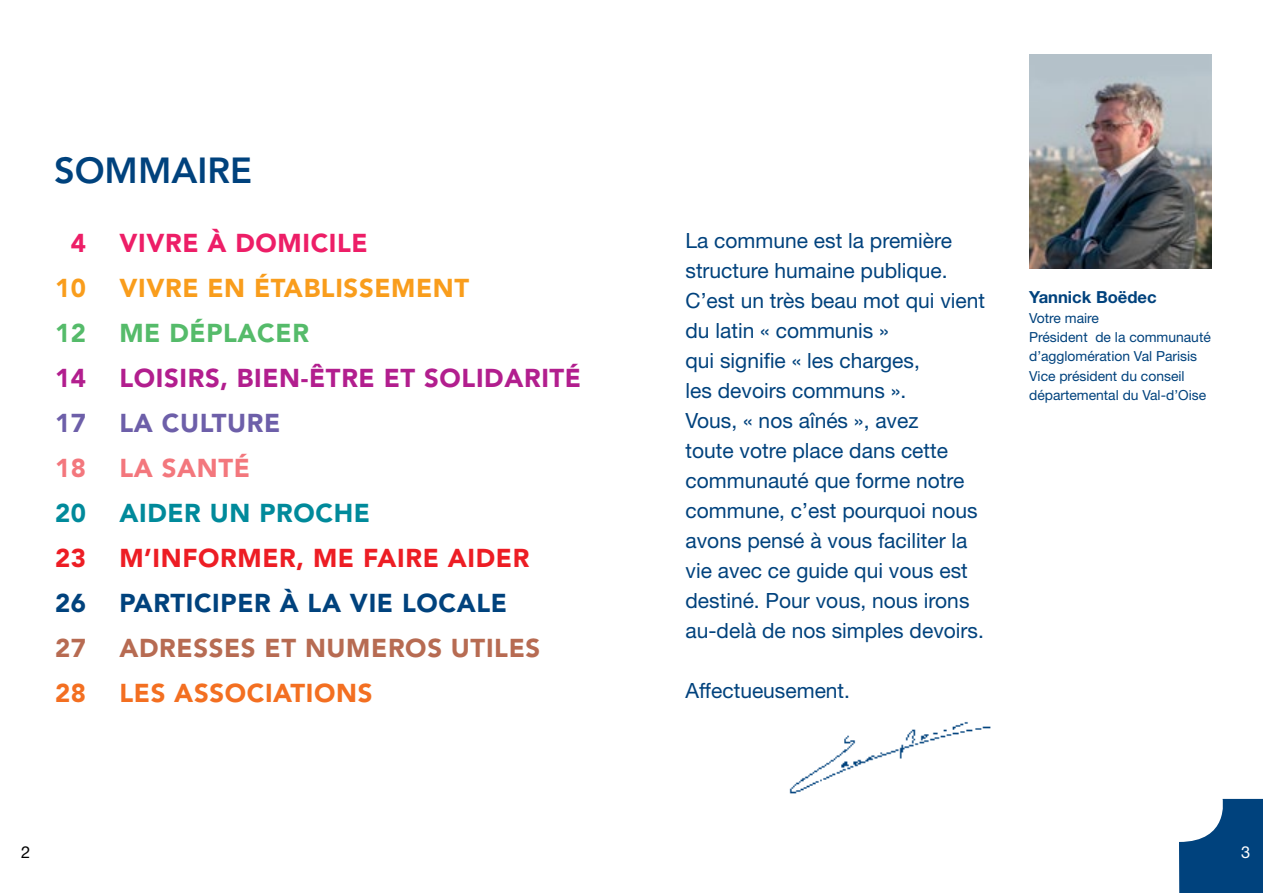
<style>
.page{position:relative;width:1263px;height:893px;background:#fff}
.page>*{position:absolute;margin:0;border:0;box-sizing:border-box;transform-origin:0 0}
.t1{font:800 36px "Avenir LT Std";color:#00427d}
.t2{font:900 25.65px "Avenir LT Std";letter-spacing:.025em;color:#b21e8e}
.t3{font:900 25.65px "Avenir LT Std";letter-spacing:.025em;color:#ed1d24}
.t4{font:900 25.65px "Avenir LT Std";letter-spacing:.025em;color:#b76b52}
.t5{font:900 25.65px "Avenir LT Std";letter-spacing:.025em;color:#00427d}
.t6{font:900 25.65px "Avenir LT Std";letter-spacing:.025em;color:#f99d1c}
.t7{font:900 25.65px "Avenir LT Std";letter-spacing:.025em;color:#f36f21}
.t8{font:900 25.65px "Avenir LT Std";letter-spacing:.025em;color:#ed1e67}
.t9{font:900 25.65px "Avenir LT Std";letter-spacing:.025em;color:#008a9b}
.t10{font:900 25.65px "Avenir LT Std";letter-spacing:.025em;color:#55bb6a}
.t11{font:900 25.65px "Avenir LT Std";letter-spacing:.025em;color:#6d5fa9}
.t12{font:900 25.65px "Avenir LT Std";letter-spacing:.025em;color:#f3777d}
.t13{font:21px/30px "Helvetica Neue LT Std";color:#00427d}
.t14{font:700 16.65px "Helvetica Neue LT Std";color:#00427d}
.t15{font:16.5px "Helvetica Neue LT Std";color:#000}
.t16{font:16.5px "Helvetica Neue LT Std";color:#fff}
.t17{font:13.8px/19.4px "Helvetica Neue LT Std";color:#00427d}
</style>
<div class="page">
<img style="left:1029px;top:54px;width:182px;height:214px">
<img style="left:789px;top:721px;width:202px;height:73px">
<svg style="left:1179px;top:799px;width:84px;height:94px"></svg>
<h1 class="t1" style="left:54px;top:149px;width:200px">SOMMAIRE</h1>
<p class="t8" style="left:71px;top:228px;width:17px">4</p>
<p class="t6" style="left:55px;top:273px;width:33px">10</p>
<p class="t10" style="left:55px;top:318px;width:33px">12</p>
<p class="t2" style="left:55px;top:363px;width:33px">14</p>
<p class="t11" style="left:55px;top:408px;width:33px">17</p>
<p class="t12" style="left:55px;top:453px;width:33px">18</p>
<p class="t9" style="left:55px;top:498px;width:33px">20</p>
<p class="t3" style="left:55px;top:543px;width:33px">23</p>
<p class="t5" style="left:55px;top:588px;width:33px">26</p>
<p class="t4" style="left:55px;top:633px;width:33px">27</p>
<p class="t7" style="left:55px;top:678px;width:33px">28</p>
<p class="t8" style="left:119px;top:228px;width:250px">VIVRE À DOMICILE</p>
<p class="t6" style="left:119px;top:273px;width:351px">VIVRE EN ÉTABLISSEMENT</p>
<p class="t10" style="left:119px;top:318px;width:191px">ME DÉPLACER</p>
<p class="t2" style="left:119px;top:363px;width:463px">LOISIRS, BIEN-ÊTRE ET SOLIDARITÉ</p>
<p class="t11" style="left:119px;top:408px;width:162px">LA CULTURE</p>
<p class="t12" style="left:119px;top:453px;width:132px">LA SANTÉ</p>
<p class="t9" style="left:119px;top:498px;width:252px">AIDER UN PROCHE</p>
<p class="t3" style="left:119px;top:543px;width:411px">M’INFORMER, ME FAIRE AIDER</p>
<p class="t5" style="left:119px;top:588px;width:389px">PARTICIPER À LA VIE LOCALE</p>
<p class="t4" style="left:119px;top:633px;width:422px">ADRESSES ET NUMEROS UTILES</p>
<p class="t7" style="left:119px;top:678px;width:255px">LES ASSOCIATIONS</p>
<p class="t15" style="left:21px;top:842px;width:11px">2</p>
<p class="t13" style="left:685px;top:225px;width:301px">La commune est la première structure humaine publique.<br>C’est un très beau mot qui vient du latin « communis »<br>qui signifie « les charges,<br>les devoirs communs ».<br>Vous, « nos aînés », avez<br>toute votre place dans cette communauté que forme notre commune, c’est pourquoi nous avons pensé à vous faciliter la vie avec ce guide qui vous est destiné. Pour vous, nous irons au-delà de nos simples devoirs.</p>
<p class="t13" style="left:685px;top:675px;width:166px">Affectueusement.</p>
<p class="t14" style="left:1029px;top:287px;width:129px">Yannick Boëdec</p>
<p class="t17" style="left:1029px;top:308px;width:183px">Votre maire<br>Président de la communauté d’agglomération Val Parisis<br>Vice président du conseil départemental du Val-d’Oise</p>
<p class="t16" style="left:1241px;top:842px;width:11px">3</p>
</div>
